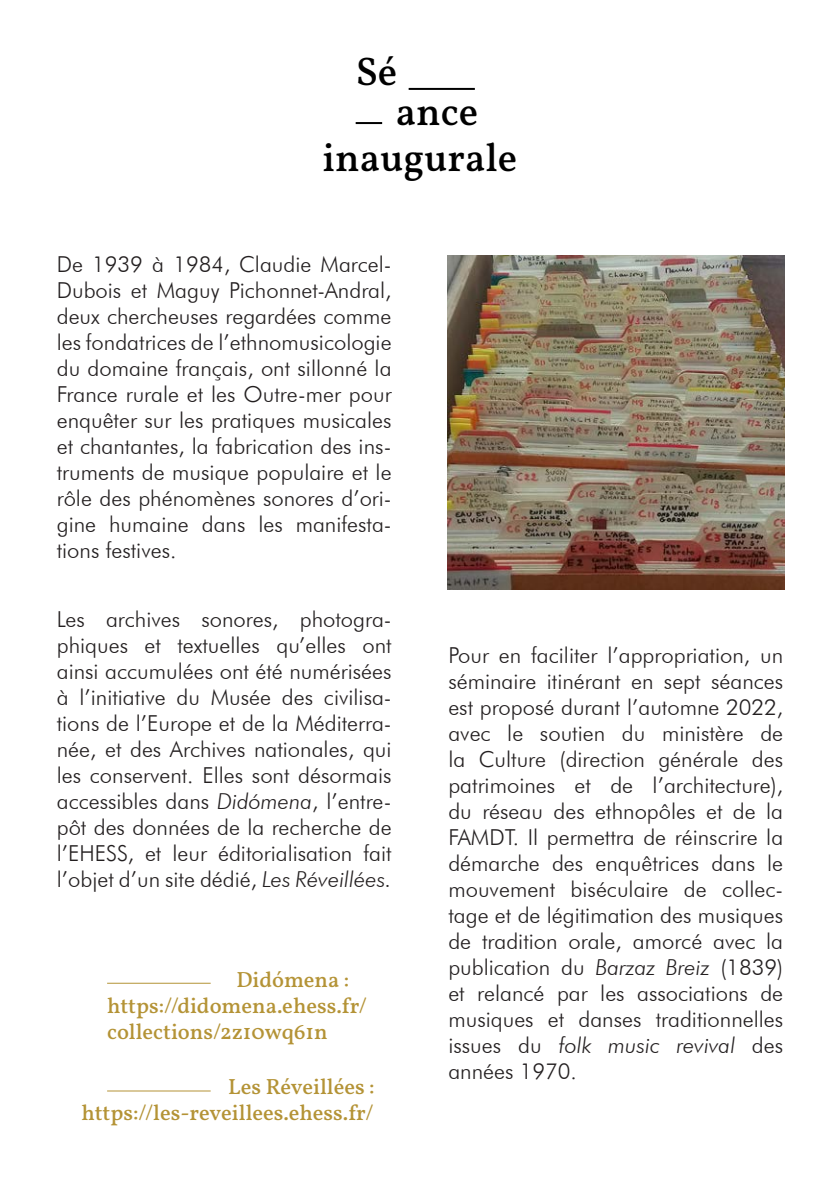
<style>
.page{position:relative;width:840px;height:1191px;background:#fff}
.page>*{position:absolute;margin:0;border:0;box-sizing:border-box;transform-origin:0 0}
.t1{font:40px "Vollkorn";color:#000}
.t2{font:300 22px/26px "Futura BT";color:#231f20;text-align:justify}
.t3{font:22px/26px "Vollkorn";color:#b49336}
.s1{font-style:italic}
</style>
<div class="page">
<hr style="left:355px;top:122px;width:27px;height:2px;background:#000">
<hr style="left:408px;top:88px;width:66px;height:2px;background:#000">
<hr style="left:107px;top:982px;width:103px;height:1px;background:#b49336">
<hr style="left:107px;top:1090px;width:103px;height:1px;background:#b49336">
<img style="left:447px;top:255px;width:337px;height:334px">
<p class="t1" style="left:355px;top:42px;width:43px">Sé</p>
<p class="t1" style="left:395px;top:82px;width:84px">ance</p>
<p class="t1" style="left:322px;top:127px;width:196px">inaugurale</p>
<p class="t2" style="left:57px;top:251px;width:336px">De 1939 à 1984, Claudie Marcel-Dubois et Maguy Pichonnet-Andral, deux chercheuses regardées comme les fondatrices de l’ethnomusicologie du domaine français, ont sillonné la France rurale et les Outre-mer pour enquêter sur les pratiques musicales et chantantes, la fabrication des ins&shy;truments de musique populaire et le rôle des phénomènes sonores d’ori&shy;gine humaine dans les manifesta&shy;tions festives.</p>
<p class="t2" style="left:57px;top:606px;width:336px">Les archives sonores, photogra&shy;phiques et textuelles qu’elles ont ainsi accumulées ont été numérisées à l’initiative du Musée des civilisa&shy;tions de l’Europe et de la Méditerra&shy;née, et des Archives nationales, qui les conservent. Elles sont désormais accessibles dans <span class="s1">Didómena</span>, l’entre&shy;pôt des données de la recherche de l’EHESS, et leur éditorialisation fait l’objet d’un site dédié, <span class="s1">Les Réveillées.</span></p>
<p class="t3" style="left:236px;top:965px;width:114px">Didómena :</p>
<p class="t3" style="left:107px;top:991px;width:261px">https://didomena.ehess.fr/ collections/2z10wq61n</p>
<p class="t3" style="left:228px;top:1072px;width:148px">Les Réveillées :</p>
<p class="t3" style="left:81px;top:1098px;width:293px">https://les-reveillees.ehess.fr/</p>
<p class="t2" style="left:448px;top:641px;width:336px">Pour en faciliter l’appropriation, un séminaire itinérant en sept séances est proposé durant l’automne 2022, avec le soutien du ministère de la Culture (direction générale des patrimoines et de l’architecture), du réseau des ethnopôles et de la FAMDT. Il permettra de réinscrire la démarche des enquêtrices dans le mouvement biséculaire de collec&shy;tage et de légitimation des musiques de tradition orale, amorcé avec la publication du <span class="s1">Barzaz Breiz</span> (1839) et relancé par les associations de musiques et danses traditionnelles issues du <span class="s1">folk music revival</span> des années 1970.</p>
</div>
